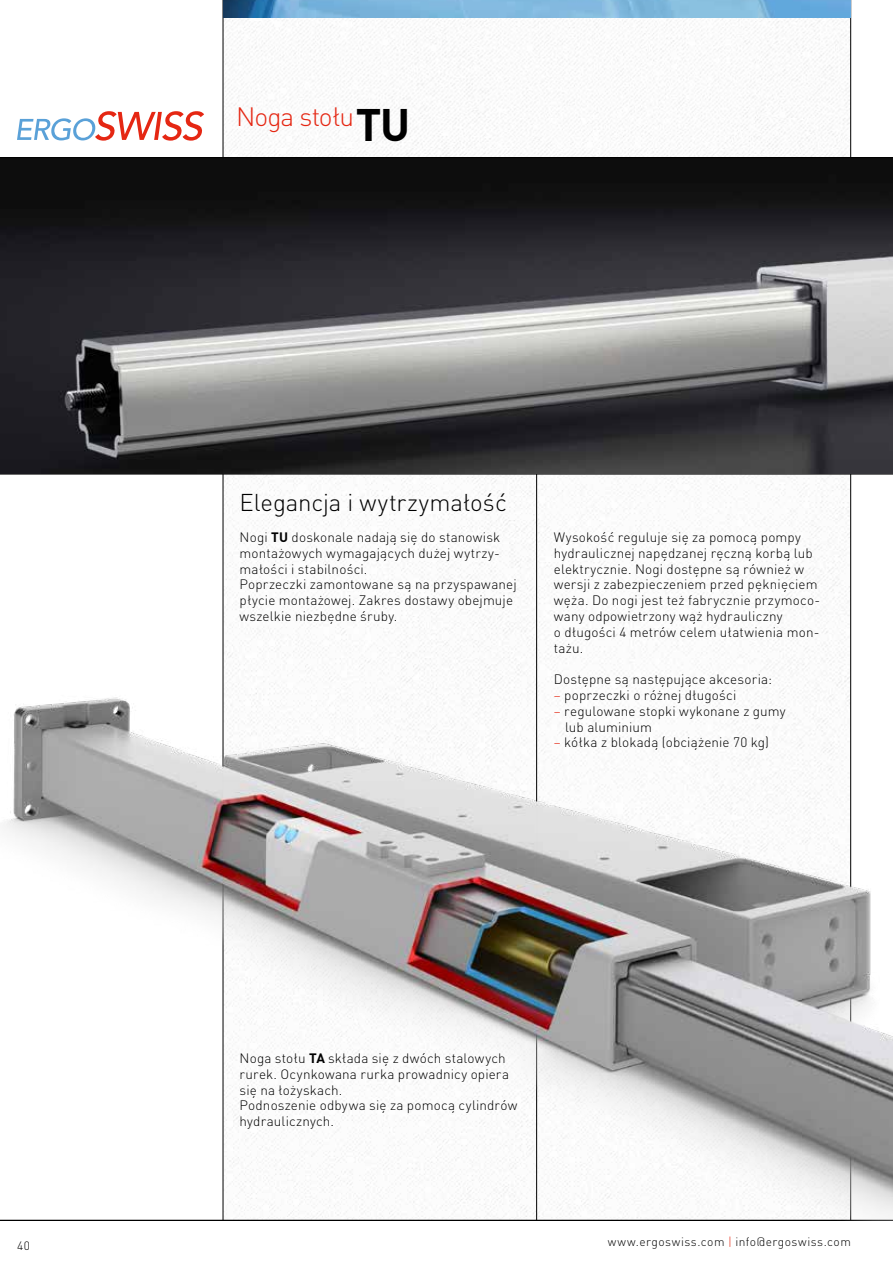
<style>
.page{position:relative;width:893px;height:1263px;background:#fff}
.page>*{position:absolute;margin:0;border:0;box-sizing:border-box;transform-origin:0 0}
.t1{font:300 26.25px "DIN Pro";letter-spacing:-.035em;color:#e52713}
.t2{font:300 24px "DIN Pro";color:#000}
.t3{font:300 13.5px/15.8px "DIN Pro";letter-spacing:.01em;color:#000}
.t4{font:300 12px "DIN Pro";letter-spacing:.035em;color:#000}
.s1{font-weight:700;font-size:45px;color:#000}
.s2{font-weight:700}
.s3{color:#e52713}
</style>
<div class="page">
<img style="left:226px;top:475px;width:624px;height:134px">
<img style="left:224px;top:17px;width:626px;height:140px">
<hr style="left:223px;top:0;width:1px;height:1220px;background:#000">
<hr style="left:850px;top:0;width:1px;height:1220px;background:#000">
<img style="left:223px;top:0;width:627px;height:17px">
<hr style="left:536px;top:474px;width:1px;height:746px;background:#000">
<svg style="left:17px;top:111px;width:187px;height:30px"></svg>
<hr style="left:0;top:474px;width:893px;height:1px;background:#000">
<img style="left:0;top:158px;width:893px;height:316px">
<hr style="left:0;top:157px;width:893px;height:1px;background:#000">
<hr style="left:0;top:1220px;width:893px;height:1px;background:#000">
<img style="left:0;top:609px;width:893px;height:611px">
<h1 class="t1" style="left:236px;top:96px;width:176px">Noga stołu<span class="s1">TU</span></h1>
<h2 class="t2" style="left:240px;top:483px;width:269px">Elegancja i wytrzymałość</h2>
<p class="t3" style="left:240px;top:528px;width:279px">Nogi <span class="s2">TU</span> doskonale nadają się do stanowisk montażowych wymagających dużej wytrzy&shy;małości i stabilności.<br>Poprzeczki zamontowane są na przyspawanej płycie montażowej. Zakres dostawy obejmuje wszelkie niezbędne śruby.</p>
<p class="t3" style="left:554px;top:528px;width:268px">Wysokość reguluje się za pomocą pompy hydraulicznej napędzanej ręczną korbą lub elektrycznie. Nogi dostępne są również w wersji z zabezpieczeniem przed pęknięciem węża. Do nogi jest też fabrycznie przymoco&shy;wany odpowietrzony wąż hydrauliczny<br>o długości 4 metrów celem ułatwienia mon&shy;tażu.</p>
<p class="t3" style="left:554px;top:670px;width:220px">Dostępne są następujące akcesoria:</p>
<p class="t3" style="left:554px;top:686px;width:184px"><span class="s3">–</span> poprzeczki o różnej długości</p>
<p class="t3" style="left:565px;top:702px;width:222px;text-indent:-11px"><span class="s3">–</span> regulowane stopki wykonane z gumy lub aluminium</p>
<p class="t3" style="left:554px;top:733px;width:217px"><span class="s3">–</span> kółka z blokadą (obciążenie 70 kg)</p>
<p class="t3" style="left:240px;top:1049px;width:279px">Noga stołu <span class="s2">TA</span> składa się z dwóch stalowych rurek. Ocynkowana rurka prowadnicy opiera się na łożyskach.<br>Podnoszenie odbywa się za pomocą cylindrów hydraulicznych.</p>
<p class="t4" style="left:17px;top:1236px;width:14px">40</p>
<p class="t4" style="left:608px;top:1232px;width:245px">www.ergoswiss.com <span class="s3">|</span> info@ergoswiss.com</p>
</div>
